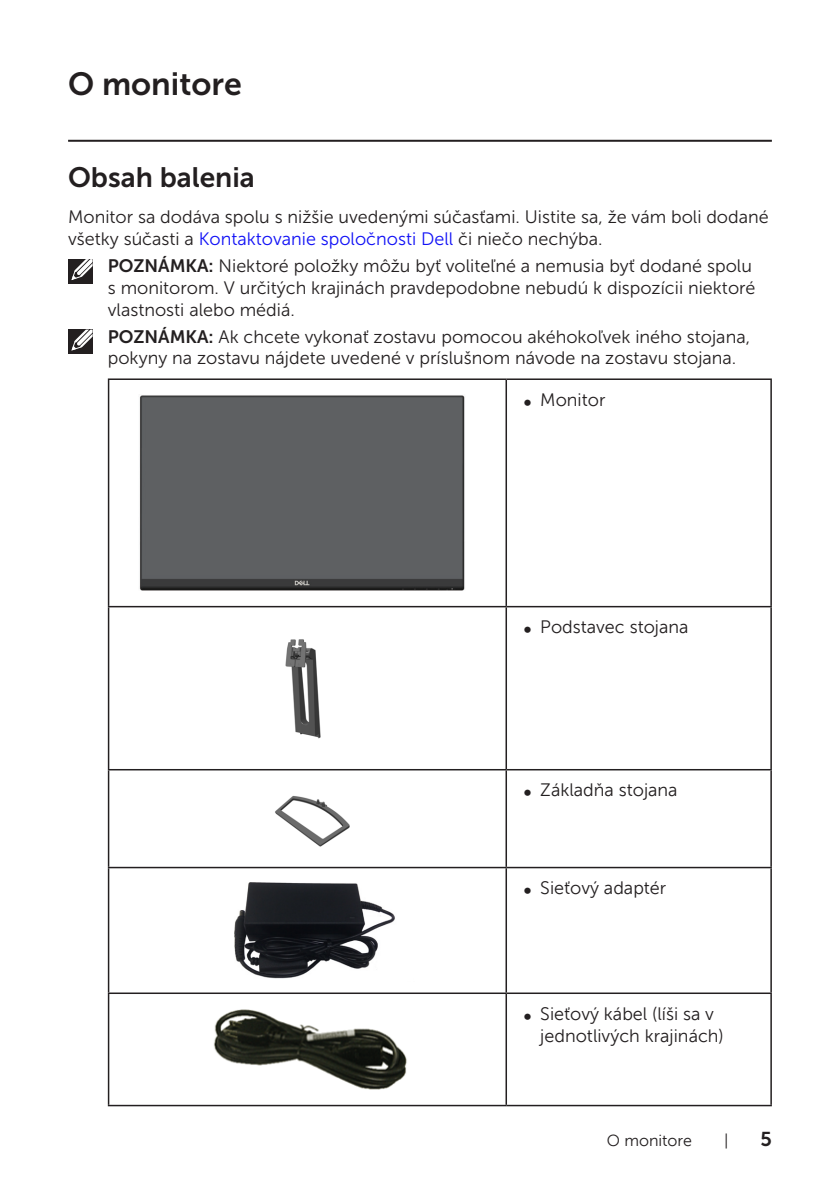
<style>
.page{position:relative;width:840px;height:1191px;background:#fff}
.page>*{position:absolute;margin:0;border:0;box-sizing:border-box;transform-origin:0 0}
.Head_1{font:32px "Museo Sans For Dell 700";color:#231f20}
.Head_2{font:28px "Museo Sans For Dell 700";color:#231f20}
.pages{font:20px "Museo Sans For Dell 700";color:#231f20}
.text{font:18px/21.6px "Museo Sans For Dell 300";color:#231f20}
.t1{font:18px/21.6px "Museo Sans For Dell";color:#231f20}
.pages-2{font:16px "Museo Sans For Dell";color:#231f20}
.s1{color:#1111f6}
.s2{font-family:"Museo Sans For Dell 700"}
.s3{font-family:"Museo Sans For Dell 300"}
</style>
<div class="page">
<hr style="left:68px;top:140px;width:703px;height:2px;background:#231f20">
<div style="left:68px;top:259px;width:24px;height:24px;background:#231f20"></div>
<svg style="left:71px;top:259px;width:22px;height:22px"></svg>
<div style="left:68px;top:330px;width:24px;height:24px;background:#231f20"></div>
<svg style="left:70px;top:329px;width:23px;height:22px"></svg>
<hr style="left:108px;top:378px;width:398px;height:2px;background:#231f20">
<hr style="left:108px;top:380px;width:1px;height:226px;background:#231f20">
<hr style="left:506px;top:378px;width:265px;height:2px;background:#231f20">
<hr style="left:505px;top:380px;width:1px;height:226px;background:#231f20">
<hr style="left:770px;top:380px;width:1px;height:226px;background:#231f20">
<hr style="left:108px;top:606px;width:398px;height:1px;background:#231f20">
<hr style="left:108px;top:607px;width:1px;height:162px;background:#231f20">
<hr style="left:506px;top:606px;width:265px;height:1px;background:#231f20">
<hr style="left:505px;top:607px;width:1px;height:162px;background:#231f20">
<hr style="left:770px;top:607px;width:1px;height:162px;background:#231f20">
<hr style="left:108px;top:769px;width:398px;height:1px;background:#231f20">
<hr style="left:108px;top:770px;width:1px;height:96px;background:#231f20">
<hr style="left:506px;top:769px;width:265px;height:1px;background:#231f20">
<hr style="left:505px;top:770px;width:1px;height:96px;background:#231f20">
<hr style="left:770px;top:770px;width:1px;height:96px;background:#231f20">
<hr style="left:108px;top:868px;width:1px;height:124px;background:#231f20">
<hr style="left:505px;top:868px;width:1px;height:124px;background:#231f20">
<hr style="left:770px;top:868px;width:1px;height:124px;background:#231f20">
<hr style="left:108px;top:994px;width:1px;height:110px;background:#231f20">
<hr style="left:505px;top:994px;width:1px;height:110px;background:#231f20">
<hr style="left:770px;top:994px;width:1px;height:110px;background:#231f20">
<hr style="left:108px;top:866px;width:398px;height:2px;background:#231f20">
<hr style="left:506px;top:866px;width:265px;height:2px;background:#231f20">
<hr style="left:108px;top:992px;width:398px;height:2px;background:#231f20">
<hr style="left:506px;top:992px;width:265px;height:2px;background:#231f20">
<hr style="left:108px;top:1104px;width:398px;height:2px;background:#231f20">
<hr style="left:506px;top:1104px;width:265px;height:2px;background:#231f20">
<img style="left:139px;top:395px;width:326px;height:196px">
<img style="left:285px;top:639px;width:36px;height:100px">
<img style="left:275px;top:795px;width:75px;height:52px">
<img style="left:235px;top:882px;width:160px;height:97px">
<img style="left:214px;top:1009px;width:193px;height:81px">
<p class="Head_1" style="left:68px;top:66px;width:175px">O monitore</p>
<p class="Head_2" style="left:68px;top:162px;width:188px">Obsah balenia</p>
<p class="text" style="left:68px;top:207px;width:701px">Monitor sa dodáva spolu s nižšie uvedenými súčasťami. Uistite sa, že vám boli dodané všetky súčasti a <span class="s1">Kontaktovanie spoločnosti Dell</span> či niečo nechýba.</p>
<p class="text" style="left:108px;top:255px;width:648px"><span class="s2">POZNÁMKA:</span> Niektoré položky môžu byť voliteľné a nemusia byť dodané spolu s monitorom. V určitých krajinách pravdepodobne nebudú k dispozícii niektoré vlastnosti alebo médiá.</p>
<p class="text" style="left:108px;top:326px;width:643px"><span class="s2">POZNÁMKA:</span> Ak chcete vykonať zostavu pomocou akéhokoľvek iného stojana, pokyny na zostavu nájdete uvedené v príslušnom návode na zostavu stojana.</p>
<p class="t1" style="left:523px;top:389px;width:84px"><span class="s3">∞</span> Monitor</p>
<p class="t1" style="left:523px;top:616px;width:167px"><span class="s3">∞</span> Podstavec stojana</p>
<p class="t1" style="left:523px;top:779px;width:156px"><span class="s3">∞</span> Základňa stojana</p>
<p class="t1" style="left:523px;top:877px;width:144px"><span class="s3">∞</span> Sieťový adaptér</p>
<p class="t1" style="left:540px;top:1003px;width:185px;text-indent:-17px"><span class="s3">∞</span> Sieťový kábel (líši sa v jednotlivých krajinách)</p>
<p class="pages-2" style="left:606px;top:1131px;width:87px">O monitore</p>
<p class="pages-2" style="left:723px;top:1131px;width:6px">|</p>
<p class="pages" style="left:760px;top:1127px;width:13px">5</p>
</div>
